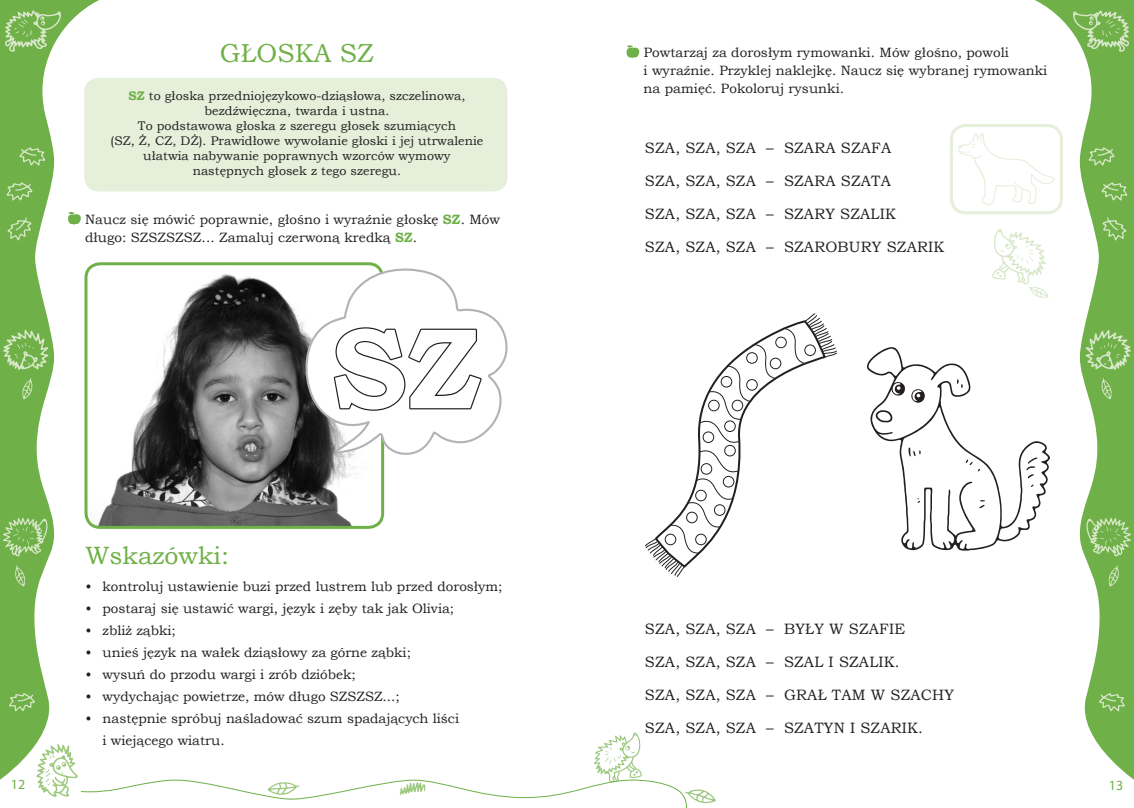
<style>
.page{position:relative;width:1134px;height:808px;background:#fff}
.page>*{position:absolute;margin:0;border:0;box-sizing:border-box;transform-origin:0 0}
.duza_litera_do_pokol{font:700 115px "Bookman Old Style";color:#fff}
.gloska{font:26px "Bookman Old Style";letter-spacing:.005em;color:#6fb048}
.wskazówki{font:25px "Bookman Old Style";color:#6fb048}
.Tekst_kapitaliki{font:15px "Bookman Old Style";letter-spacing:.015em;color:#231f20}
.t1{font:14px "Myriad Pro";color:#6fb048}
.polecenie{font:13.5px/18px "Bookman Old Style";color:#231f20}
.tekst_wprowadzajacy{font:12.5px/15px "Bookman Old Style";letter-spacing:.005em;color:#231f20;text-align:center}
.s1{font-weight:700;color:#6fb048}
</style>
<div class="page">
<img style="left:123px;top:273px;width:260px;height:252px">
<div style="left:84px;top:262px;width:300px;height:267px;border:3px solid #6fb048;border-radius:14px"></div>
<svg style="left:302px;top:266px;width:206px;height:194px"></svg>
<svg style="left:332px;top:326px;width:152px;height:86px"></svg>
<div style="left:84px;top:78px;width:423px;height:113px;background:#e5efda;border-radius:14px"></div>
<svg style="left:867px;top:347px;width:144px;height:204px"></svg>
<svg style="left:645px;top:313px;width:192px;height:264px"></svg>
<svg style="left:664px;top:327px;width:152px;height:227px"></svg>
<div style="left:950px;top:124px;width:113px;height:90px;border:3px solid #e5efda;border-radius:14px"></div>
<svg style="left:958px;top:133px;width:53px;height:72px"></svg>
<svg style="left:992px;top:229px;width:19px;height:51px"></svg>
<svg style="left:626px;top:45px;width:13px;height:13px"></svg>
<svg style="left:0;top:0;width:123px;height:780px"></svg>
<svg style="left:1011px;top:0;width:123px;height:780px"></svg>
<svg style="left:3px;top:330px;width:45px;height:40px;background:#8abe69"></svg>
<svg style="left:1085px;top:330px;width:46px;height:40px;background:#89bd68"></svg>
<svg style="left:19px;top:147px;width:26px;height:19px"></svg>
<svg style="left:1088px;top:147px;width:26px;height:19px"></svg>
<svg style="left:9px;top:693px;width:26px;height:18px"></svg>
<svg style="left:1099px;top:693px;width:26px;height:18px"></svg>
<svg style="left:7px;top:217px;width:25px;height:23px"></svg>
<svg style="left:1102px;top:217px;width:24px;height:23px"></svg>
<svg style="left:6px;top:182px;width:26px;height:19px"></svg>
<svg style="left:1101px;top:182px;width:26px;height:19px"></svg>
<svg style="left:3px;top:518px;width:45px;height:38px;background:#8abe69"></svg>
<svg style="left:1086px;top:518px;width:45px;height:38px;background:#8abe69"></svg>
<svg style="left:5px;top:10px;width:56px;height:42px;background:#8ec06f"></svg>
<svg style="left:1073px;top:10px;width:56px;height:42px;background:#8ec06e"></svg>
<svg style="left:15px;top:565px;width:10px;height:21px"></svg>
<svg style="left:1109px;top:565px;width:10px;height:21px"></svg>
<svg style="left:22px;top:378px;width:10px;height:21px"></svg>
<svg style="left:1101px;top:378px;width:10px;height:21px"></svg>
<svg style="left:36px;top:732px;width:680px;height:76px"></svg>
<p class="gloska" style="left:220px;top:36px;width:155px">GŁOSKA SZ</p>
<p class="tekst_wprowadzajacy" style="left:128px;top:88px;width:339px"><span class="s1">SZ</span> to głoska przedniojęzykowo-dziąsłowa, szczelinowa, bezdźwięczna, twarda i ustna.</p>
<p class="tekst_wprowadzajacy" style="left:111px;top:118px;width:374px">To podstawowa głoska z szeregu głosek szumiących<br>(SZ, Ż, CZ, DŻ). Prawidłowe wywołanie głoski i jej utrwalenie ułatwia nabywanie poprawnych wzorców wymowy następnych głosek z tego szeregu.</p>
<p class="polecenie" style="left:85px;top:210px;width:417px">Naucz się mówić poprawnie, głośno i wyraźnie głoskę <span class="s1">SZ</span>. Mów długo: SZSZSZSZ... Zamaluj czerwoną kredką <span class="s1">SZ</span>.</p>
<p class="duza_litera_do_pokol" style="left:331px;top:286px;width:152px">SZ</p>
<p class="wskazówki" style="left:86px;top:539px;width:145px">Wskazówki:</p>
<p class="polecenie" style="left:86px;top:578px;width:418px">• kontroluj ustawienie buzi przed lustrem lub przed dorosłym;</p>
<p class="polecenie" style="left:86px;top:600px;width:370px">• postaraj się ustawić wargi, język i zęby tak jak Olivia;</p>
<p class="polecenie" style="left:86px;top:622px;width:92px">• zbliż ząbki;</p>
<p class="polecenie" style="left:86px;top:644px;width:327px">• unieś język na wałek dziąsłowy za górne ząbki;</p>
<p class="polecenie" style="left:86px;top:666px;width:272px">• wysuń do przodu wargi i zrób dzióbek;</p>
<p class="polecenie" style="left:86px;top:688px;width:316px">• wydychając powietrze, mów długo SZSZSZ...;</p>
<p class="polecenie" style="left:103px;top:708px;width:358px;line-height:22px;text-indent:-17px">• następnie spróbuj naśladować szum spadających liści i wiejącego wiatru.</p>
<p class="polecenie" style="left:643px;top:44px;width:405px">Powtarzaj za dorosłym rymowanki. Mów głośno, powoli<br>i wyraźnie. Przyklej naklejkę. Naucz się wybranej rymowanki na pamięć. Pokoloruj rysunki.</p>
<p class="Tekst_kapitaliki" style="left:645px;top:138px;width:248px">SZA, SZA, SZA – SZARA SZAFA</p>
<p class="Tekst_kapitaliki" style="left:645px;top:171px;width:247px">SZA, SZA, SZA – SZARA SZATA</p>
<p class="Tekst_kapitaliki" style="left:645px;top:204px;width:253px">SZA, SZA, SZA – SZARY SZALIK</p>
<p class="Tekst_kapitaliki" style="left:645px;top:237px;width:301px">SZA, SZA, SZA – SZAROBURY SZARIK</p>
<p class="Tekst_kapitaliki" style="left:645px;top:619px;width:262px">SZA, SZA, SZA – BYŁY W SZAFIE</p>
<p class="Tekst_kapitaliki" style="left:645px;top:652px;width:256px">SZA, SZA, SZA – SZAL I SZALIK.</p>
<p class="Tekst_kapitaliki" style="left:645px;top:685px;width:311px">SZA, SZA, SZA – GRAŁ TAM W SZACHY</p>
<p class="Tekst_kapitaliki" style="left:645px;top:718px;width:280px">SZA, SZA, SZA – SZATYN I SZARIK.</p>
<p class="t1" style="left:11px;top:776px;width:16px">12</p>
<p class="t1" style="left:1109px;top:776px;width:16px">13</p>
</div>
